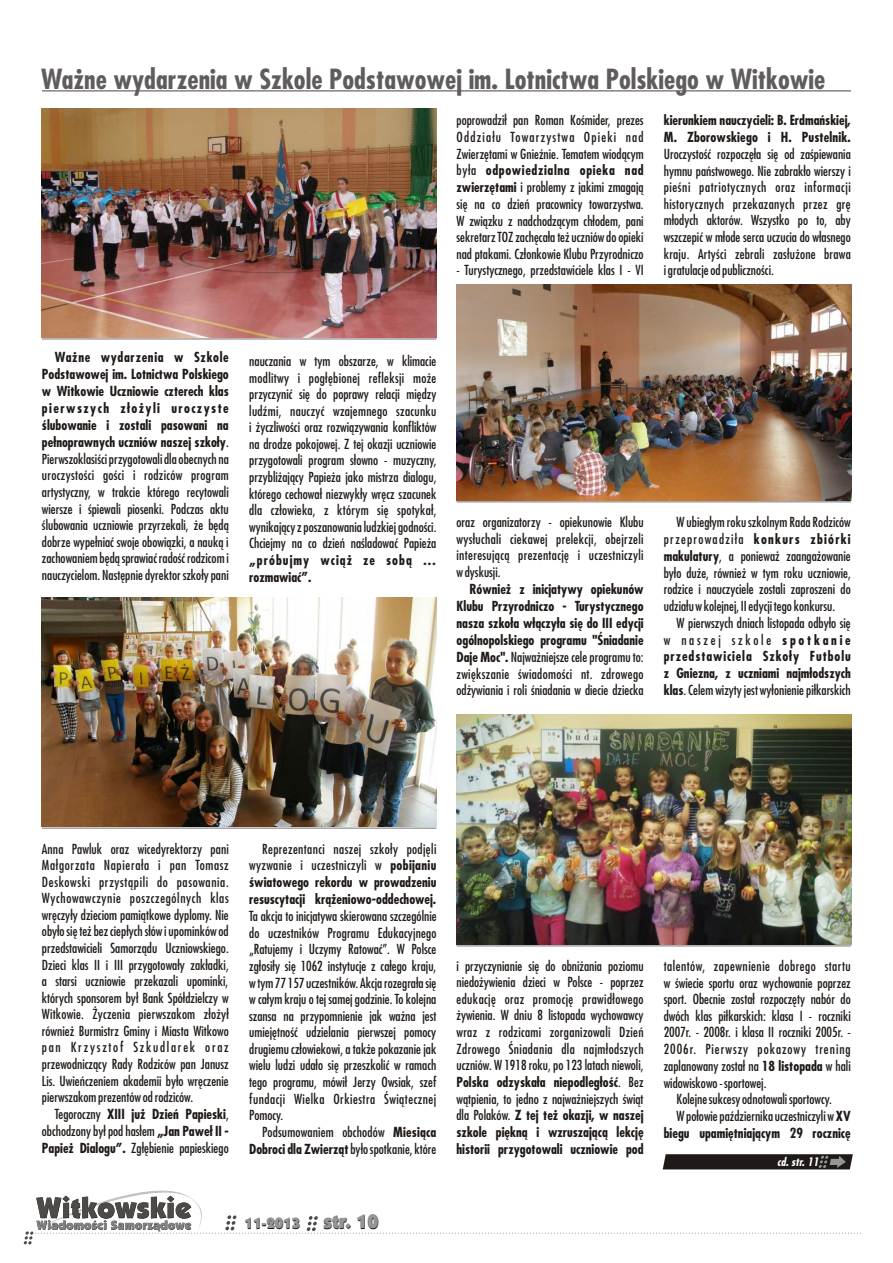
<style>
.page{position:relative;width:893px;height:1263px;background:#fff}
.page>*{position:absolute;margin:0;border:0;box-sizing:border-box;transform-origin:0 0}
.t1{font:700 27px "Fujiyama";color:#615c5c}
.t2{font:900 15px "Kabel IT Cby BT";color:#1f1a17}
.t3{font:13.5px/16.6px "Fujiyama";color:#1f1a17;text-align:justify}
.t4{font:700 13.5px/16.8px "Fujiyama";color:#1f1a17;text-align:justify}
.t5{font:700 13.5px/16.8px "Fujiyama";letter-spacing:.08em;color:#1f1a17}
.t6{font:italic 700 11.4px "Fujiyama";color:#fff}
.s1{font-weight:700}
.s2{font-weight:400}
.s3{font-size:19.5px}
</style>
<div class="page">
<svg style="left:24px;top:1190px;width:837px;height:54px"></svg>
<svg style="left:663px;top:1154px;width:190px;height:15px;background:#2b2623"></svg>
<hr style="left:42px;top:90px;width:809px;height:2px;background:#828282">
<img style="left:457px;top:715px;width:394px;height:230px">
<img style="left:42px;top:597px;width:394px;height:230px">
<img style="left:42px;top:108px;width:394px;height:230px">
<img style="left:457px;top:285px;width:394px;height:216px">
<hr style="left:457px;top:501px;width:394px;height:1px;background:#737070">
<hr style="left:42px;top:339px;width:394px;height:1px;background:#737070">
<hr style="left:42px;top:828px;width:394px;height:1px;background:#737070">
<hr style="left:457px;top:945px;width:394px;height:1px;background:#737070">
<h1 class="t1" style="left:41px;top:69px;width:786px">Ważne wydarzenia w Szkole Podstawowej im. Lotnictwa Polskiego w Witkowie</h1>
<p class="t3" style="left:457px;top:113px;width:189px">poprowadził pan Roman Kośmider, prezes Oddziału Towarzystwa Opieki nad Zwierzętami w Gnieźnie. Tematem wiodącym była <span class="s1">odpowiedzialna opieka nad zwierzętami</span> i problemy z jakimi zmagają się na co dzień pracownicy towarzystwa.<br>W związku z nadchodzącym chłodem, pani sekretarz TOZ zachęcała też uczniów do opieki nad ptakami. Członkowie Klubu Przyrodniczo</p>
<p class="t3" style="left:457px;top:263px;width:189px">- Turystycznego, przedstawiciele klas I - VI</p>
<p class="t4" style="left:664px;top:114px;width:189px">kierunkiem nauczycieli: B. Erdmańskiej,<br>M. Zborowskiego i H. Pustelnik.</p>
<p class="t3" style="left:664px;top:147px;width:189px">Uroczystość rozpoczęła się od zaśpiewania hymnu państwowego. Nie zabrakło wierszy i pieśni patriotycznych oraz informacji historycznych przekazanych przez grę młodych aktorów. Wszystko po to, aby wszczepić w młode serca uczucia do własnego kraju. Artyści zebrali zasłużone brawa igratulacje od publiczności.</p>
<p class="t3" style="left:42px;top:350px;width:188px;text-indent:13px"><span class="s1">Ważne wydarzenia w Szkole Podstawowej im. Lotnictwa Polskiego w Witkowie Uczniowie czterech klas pierwszych złożyli uroczyste ślubowanie i zostali pasowani na pełnoprawnych uczniów naszej szkoły</span>.<br>Pierwszoklasiści przygotowali dla obecnych na uroczystości gości i rodziców program artystyczny, w trakcie którego recytowali wiersze i śpiewali piosenki. Podczas aktu ślubowania uczniowie przyrzekali, że będą dobrze wypełniać swoje obowiązki, a nauką i zachowaniem będą sprawiać radość rodzicom i nauczycielom. Następnie dyrektor szkoły pani</p>
<p class="t3" style="left:249px;top:354px;width:189px">nauczania w tym obszarze, w klimacie modlitwy i pogłębionej refleksji może przyczynić się do poprawy relacji między ludźmi, nauczyć wzajemnego szacunku i życzliwości oraz rozwiązywania konfliktów na drodze pokojowej. Z tej okazji uczniowie przygotowali program słowno - muzyczny, przybliżający Papieża jako mistrza dialogu, którego cechował niezwykły wręcz szacunek dla człowieka, z którym się spotykał, wynikający z poszanowania ludzkiej godności.<br>Chciejmy na co dzień naśladować Papieża</p>
<p class="t5" style="left:249px;top:553px;width:189px">„próbujmy wciąż ze sobą … rozmawiać”.</p>
<p class="t3" style="left:457px;top:515px;width:189px">oraz organizatorzy - opiekunowie Klubu wysłuchali ciekawej prelekcji, obejrzeli interesującą prezentację i uczestniczyli w dyskusji.</p>
<p class="t4" style="left:456px;top:582px;width:189px;text-indent:13px">Również z inicjatywy opiekunów Klubu Przyrodniczo - Turystycznego nasza szkoła włączyła się do III edycji ogólnopolskiego programu "Śniadanie Daje Moc". <span class="s2">Najważniejsze cele programu to: zwiększanie świadomości nt. zdrowego odżywiania i roli śniadania w diecie dziecka</span></p>
<p class="t3" style="left:664px;top:515px;width:189px;text-indent:13px">W ubiegłym roku szkolnym Rada Rodziców przeprowadziła <span class="s1">konkurs zbiórki makulatury</span>, a ponieważ zaangażowanie było duże, również w tym roku uczniowie, rodzice i nauczyciele zostali zaproszeni do udziału w kolejnej, II edycji tego konkursu.</p>
<p class="t3" style="left:664px;top:616px;width:189px;text-indent:13px">W pierwszych dniach listopada odbyło się w naszej szkole <span class="s1">spotkanie przedstawiciela Szkoły Futbolu z Gniezna, z uczniami najmłodszych klas</span>. Celem wizyty jest wyłonienie piłkarskich</p>
<p class="t3" style="left:42px;top:841px;width:188px">Anna Pawluk oraz wicedyrektorzy pani Małgorzata Napierała i pan Tomasz Deskowski przystąpili do pasowania.<br>Wychowawczynie poszczególnych klas wręczyły dzieciom pamiątkowe dyplomy. Nie obyło się też bez ciepłych słów i upominków od przedstawicieli Samorządu Uczniowskiego.<br>Dzieci klas II i III przygotowały zakładki, a starsi uczniowie przekazali upominki, których sponsorem był Bank Spółdzielczy w Witkowie. Życzenia pierwszakom złożył również Burmistrz Gminy i Miasta Witkowo pan Krzysztof Szkudlarek oraz przewodniczący Rady Rodziców pan Janusz Lis. Uwieńczeniem akademii było wręczenie pierwszakom prezentów od rodziców.</p>
<p class="t3" style="left:42px;top:1107px;width:188px;text-indent:13px">Tegoroczny <span class="s1">XIII już Dzień Papieski</span>, obchodzony był pod hasłem <span class="s1">„Jan Paweł II - Papież Dialogu”.</span> Zgłębienie papieskiego</p>
<p class="t4" style="left:249px;top:842px;width:189px;text-indent:13px"><span class="s2">Reprezentanci naszej szkoły podjęli wyzwanie i uczestniczyli w</span> pobijaniu światowego rekordu w prowadzeniu resuscytacji krążeniowo-oddechowej.</p>
<p class="t3" style="left:249px;top:909px;width:189px">Ta akcja to inicjatywa skierowana szczególnie do uczestników Programu Edukacyjnego „Ratujemy i Uczymy Ratować”. W Polsce zgłosiły się 1062 instytucje z całego kraju, w tym 77 157 uczestników. Akcja rozegrała się w całym kraju o tej samej godzinie. To kolejna szansa na przypomnienie jak ważna jest umiejętność udzielania pierwszej pomocy drugiemu człowiekowi, a także pokazanie jak wielu ludzi udało się przeszkolić w ramach tego programu, mówił Jerzy Owsiak, szef fundacji Wielka Orkiestra Świątecznej Pomocy.</p>
<p class="t3" style="left:249px;top:1125px;width:189px;text-align:right">Podsumowaniem obchodów <span class="s1">Miesiąca<br>Dobroci dla Zwierząt</span>było spotkanie, które</p>
<p class="t3" style="left:456px;top:958px;width:189px">i przyczynianie się do obniżania poziomu niedożywienia dzieci w Polsce - poprzez edukację oraz promocję prawidłowego żywienia. W dniu 8 listopada wychowawcy wraz z rodzicami zorganizowali Dzień Zdrowego Śniadania dla najmłodszych uczniów. W 1918 roku, po 123 latach niewoli, <span class="s1">Polska odzyskała niepodległość</span>. Bez wątpienia, to jedno z najważniejszych świąt dla Polaków. <span class="s1">Z tej też okazji, w naszej szkole piękną i wzruszającą lekcję historii przygotowali uczniowie pod</span></p>
<p class="t2" style="left:245px;top:1218px;width:135px">11-2013 <span class="s3">str. 10</span></p>
<p class="t3" style="left:664px;top:959px;width:189px">talentów, zapewnienie dobrego startu w świecie sportu oraz wychowanie poprzez sport. Obecnie został rozpoczęty nabór do dwóch klas piłkarskich: klasa I - roczniki 2007r. - 2008r. i klasa II roczniki 2005r. - 2006r. Pierwszy pokazowy trening zaplanowany został na <span class="s1">18 listopada</span> w hali widowiskowo - sportowej.</p>
<p class="t3" style="left:677px;top:1092px;width:157px">Kolejne sukcesy odnotowali sportowcy.</p>
<p class="t3" style="left:677px;top:1109px;width:176px">W połowie października uczestniczyli w<span class="s1">XV</span></p>
<p class="t4" style="left:664px;top:1126px;width:189px">biegu upamiętniającym 29 rocznicę</p>
<p class="t6" style="left:777px;top:1157px;width:43px">cd. str. 11</p>
</div>
